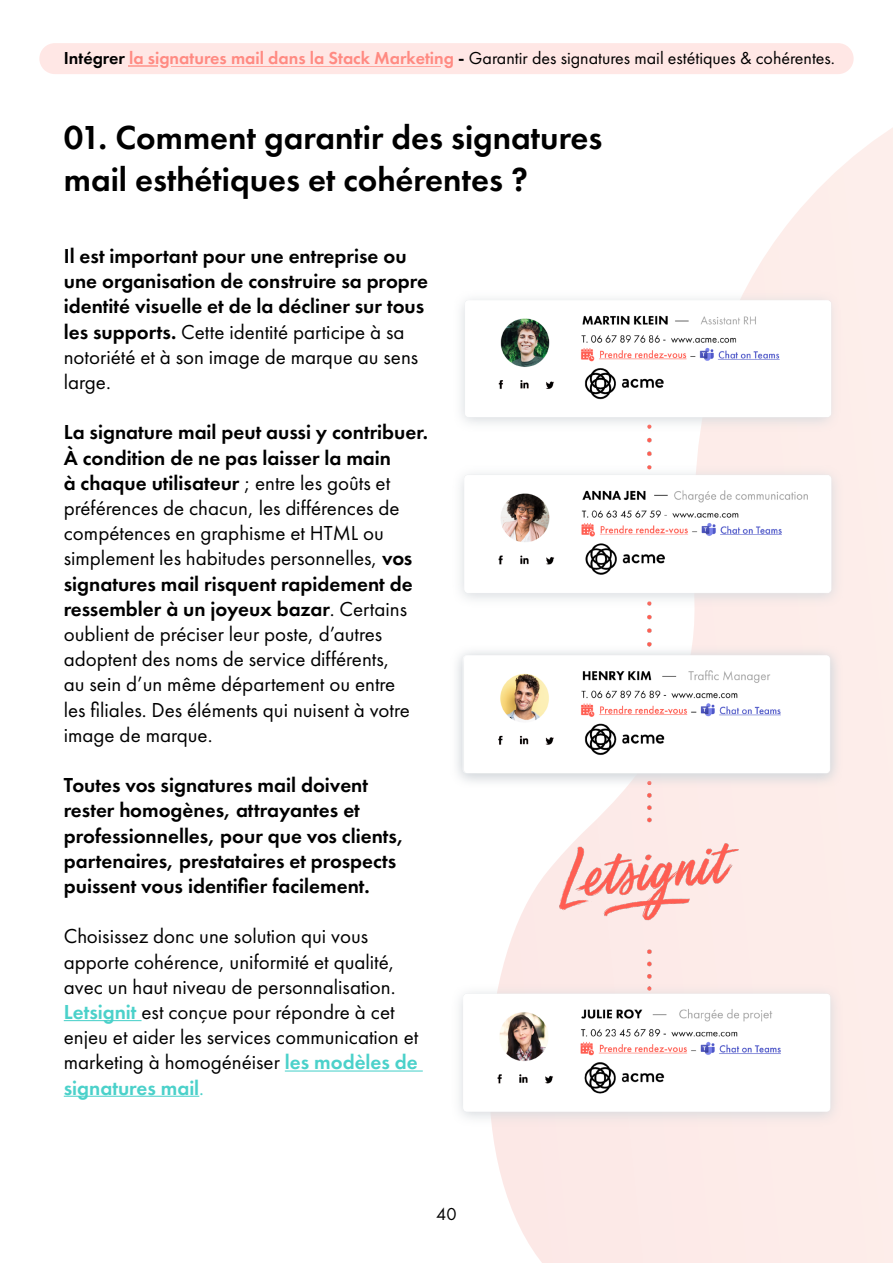
<style>
.page{position:relative;width:893px;height:1263px;background:#fff}
.page>*{position:absolute;margin:0;border:0;box-sizing:border-box;transform-origin:0 0}
.t1{font:600 34.5px/41.4px "Futura PT";color:#000}
.t2{font:21px/25.2px "Futura PT";color:#000}
.t3{font:600 21px/25.2px "Futura PT";color:#000}
.t4{font:18px "Futura PT";color:#000}
.s1{font-weight:600}
.s2{font-weight:600;color:#ff8a82}
.s3{font-weight:400}
.s4{font-weight:600;color:#4bd1ca}
.s5{color:#4bd1ca}
</style>
<div class="page">
<svg style="left:520px;top:128px;width:373px;height:1135px"></svg>
<hr style="left:64px;top:1020px;width:78px;height:1px;background:#4bd1ca">
<hr style="left:285px;top:1070px;width:138px;height:1px;background:#4bd1ca">
<hr style="left:64px;top:1096px;width:135px;height:1px;background:#4bd1ca">
<div style="left:39px;top:43px;width:815px;height:31px;background:#ffe7e5;border-radius:16px"></div>
<hr style="left:171px;top:66px;width:270px;height:1px;background:#ff5e52">
<hr style="left:128px;top:66px;width:30px;height:1px;background:#ff5e52">
<img style="left:405px;top:225px;width:488px;height:1002px">
<p class="t4" style="left:64px;top:47px;width:773px"><span class="s1">Intégrer</span> <span class="s2">la signatures mail dans la Stack Marketing</span> <span class="s1">-</span> Garantir des signatures mail estétiques &amp; cohérentes.</p>
<h1 class="t1" style="left:64px;top:117px;width:540px">01. Comment garantir des signatures mail esthétiques et cohérentes ?</h1>
<p class="t3" style="left:64px;top:243px;width:366px">Il est important pour une entreprise ou une organisation de construire sa propre identité visuelle et de la décliner sur tous les supports. <span class="s3">Cette identité participe à sa notoriété et à son image de marque au sens large.</span></p>
<p class="t2" style="left:64px;top:420px;width:366px"><span class="s1">La signature mail peut aussi y contribuer.<br>À condition de ne pas laisser la main<br>à chaque utilisateur</span> ; entre les goûts et préférences de chacun, les différences de compétences en graphisme et HTML ou simplement les habitudes personnelles, <span class="s1">vos signatures mail risquent rapidement de ressembler à un joyeux bazar</span>. Certains oublient de préciser leur poste, d’autres adoptent des noms de service différents,<br>au sein d’un même département ou entre<br>les filiales. Des éléments qui nuisent à votre image de marque.</p>
<p class="t3" style="left:64px;top:772px;width:342px">Toutes vos signatures mail doivent rester homogènes, attrayantes et professionnelles, pour que vos clients, partenaires, prestataires et prospects puissent vous identifier facilement.</p>
<p class="t2" style="left:64px;top:924px;width:356px">Choisissez donc une solution qui vous apporte cohérence, uniformité et qualité, avec un haut niveau de personnalisation.<br><span class="s4">Letsignit</span> est conçue pour répondre à cet enjeu et aider les services communication et marketing à homogénéiser <span class="s4">les modèles de signatures mail</span><span class="s5">.</span></p>
<p class="t4" style="left:436px;top:1203px;width:22px">40</p>
</div>
